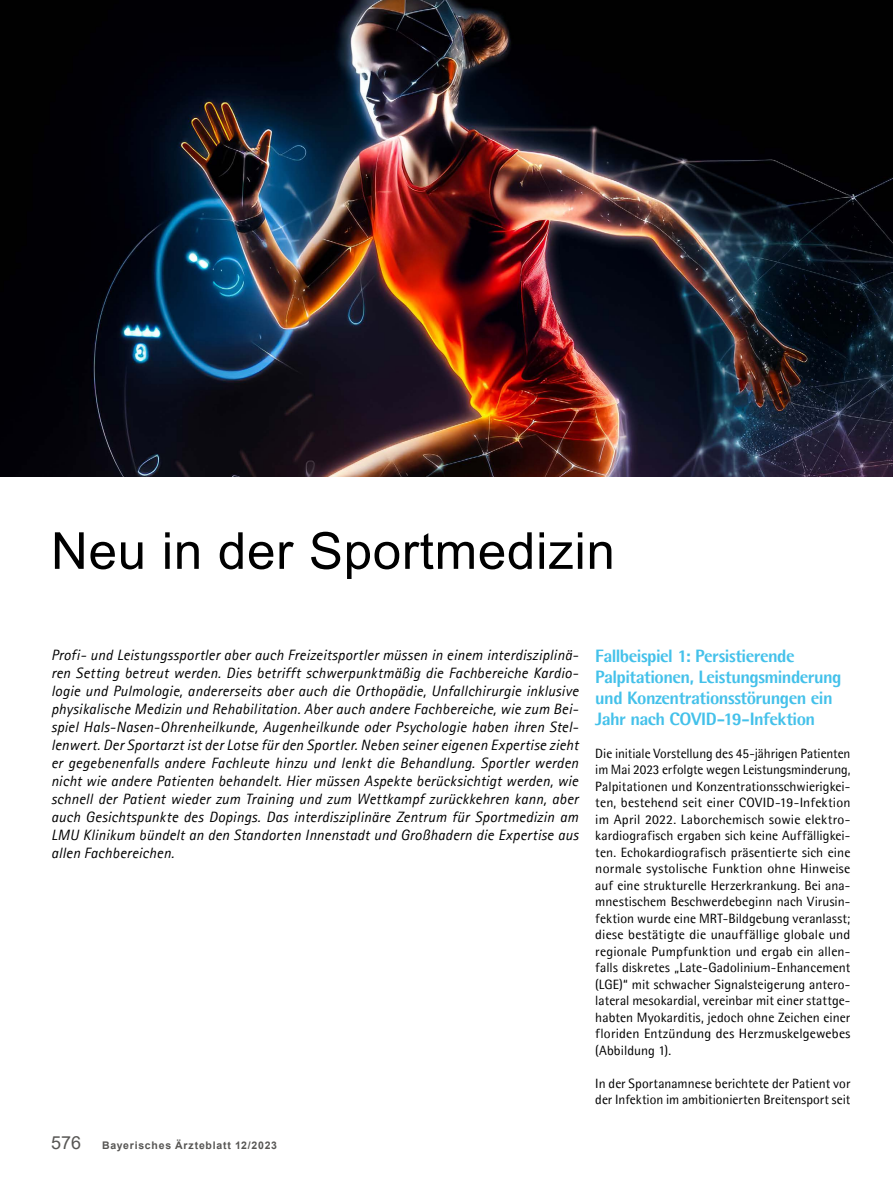
<style>
.page{position:relative;width:893px;height:1191px;background:#fff}
.page>*{position:absolute;margin:0;border:0;box-sizing:border-box;transform-origin:0 0}
.t1{font:51px "Arial";letter-spacing:.015em;color:#000}
.t2{font:800 18px/21px "Agfa Rotis Semisans";letter-spacing:-.03em;color:#44c1ea}
.t3{font:italic 15px/18px "Agfa Rotis Sans Serif";letter-spacing:.015em;color:#000;text-align:justify}
.t4{font:13.5px/16.5px "Agfa Rotis Semisans";letter-spacing:.005em;color:#000;text-align:justify}
.t5{font:700 10.5px "Arial";letter-spacing:.07em;color:#575654}
.s1{font-weight:400;font-size:18px}
</style>
<div class="page">
<img style="left:0;top:0;width:893px;height:476px">
<h1 class="t1" style="left:51px;top:516px;width:565px">Neu in der Sportmedizin</h1>
<p class="t3" style="left:51px;top:645px;width:529px">Profi- und Leistungssportler aber auch Freizeitsportler müssen in einem interdisziplinä&shy;ren Setting betreut werden. Dies betrifft schwerpunktmäßig die Fachbereiche Kardio&shy;logie und Pulmologie, andererseits aber auch die Orthopädie, Unfallchirurgie inklusive physikalische Medizin und Rehabilitation. Aber auch andere Fachbereiche, wie zum Bei&shy;spiel Hals-Nasen-Ohrenheilkunde, Augenheilkunde oder Psychologie haben ihren Stel&shy;lenwert. Der Sportarzt ist der Lotse für den Sportler. Neben seiner eigenen Expertise zieht er gegebenenfalls andere Fachleute hinzu und lenkt die Behandlung. Sportler werden nicht wie andere Patienten behandelt. Hier müssen Aspekte berücksichtigt werden, wie schnell der Patient wieder zum Training und zum Wettkampf zurückkehren kann, aber auch Gesichtspunkte des Dopings. Das interdisziplinäre Zentrum für Sportmedizin am LMU Klinikum bündelt an den Standorten Innenstadt und Großhadern die Expertise aus allen Fachbereichen.</p>
<p class="t5" style="left:51px;top:1137px;width:228px"><span class="s1">576</span> Bayerisches Ärzteblatt 12/2023</p>
<p class="t2" style="left:595px;top:645px;width:248px">Fallbeispiel 1: Persistierende Palpitationen, Leistungsminderung und Konzentrationsstörungen ein Jahr nach COVID-19-Infektion</p>
<p class="t4" style="left:595px;top:744px;width:257px">Die initiale Vorstellung des 45-jährigen Patienten im Mai 2023 erfolgte wegen Leistungsminderung, Palpitationen und Konzentrationsschwierigkei&shy;ten, bestehend seit einer COVID-19-Infektion im April 2022. Laborchemisch sowie elektro&shy;kardiografisch ergaben sich keine Auffälligkei&shy;ten. Echokardiografisch präsentierte sich eine normale systolische Funktion ohne Hinweise auf eine strukturelle Herzerkrankung. Bei ana&shy;mnestischem Beschwerdebeginn nach Virusin&shy;fektion wurde eine MRT-Bildgebung veranlasst; diese bestätigte die unauffällige globale und regionale Pumpfunktion und ergab ein allen&shy;falls diskretes „Late-Gadolinium-Enhancement (LGE)“ mit schwacher Signalsteigerung antero&shy;lateral mesokardial, vereinbar mit einer stattge&shy;habten Myokarditis, jedoch ohne Zeichen einer floriden Entzündung des Herzmuskelgewebes (Abbildung 1).</p>
<p class="t4" style="left:595px;top:1074px;width:257px">In der Sportanamnese berichtete der Patient vor der Infektion im ambitionierten Breitensport seit</p>
</div>
